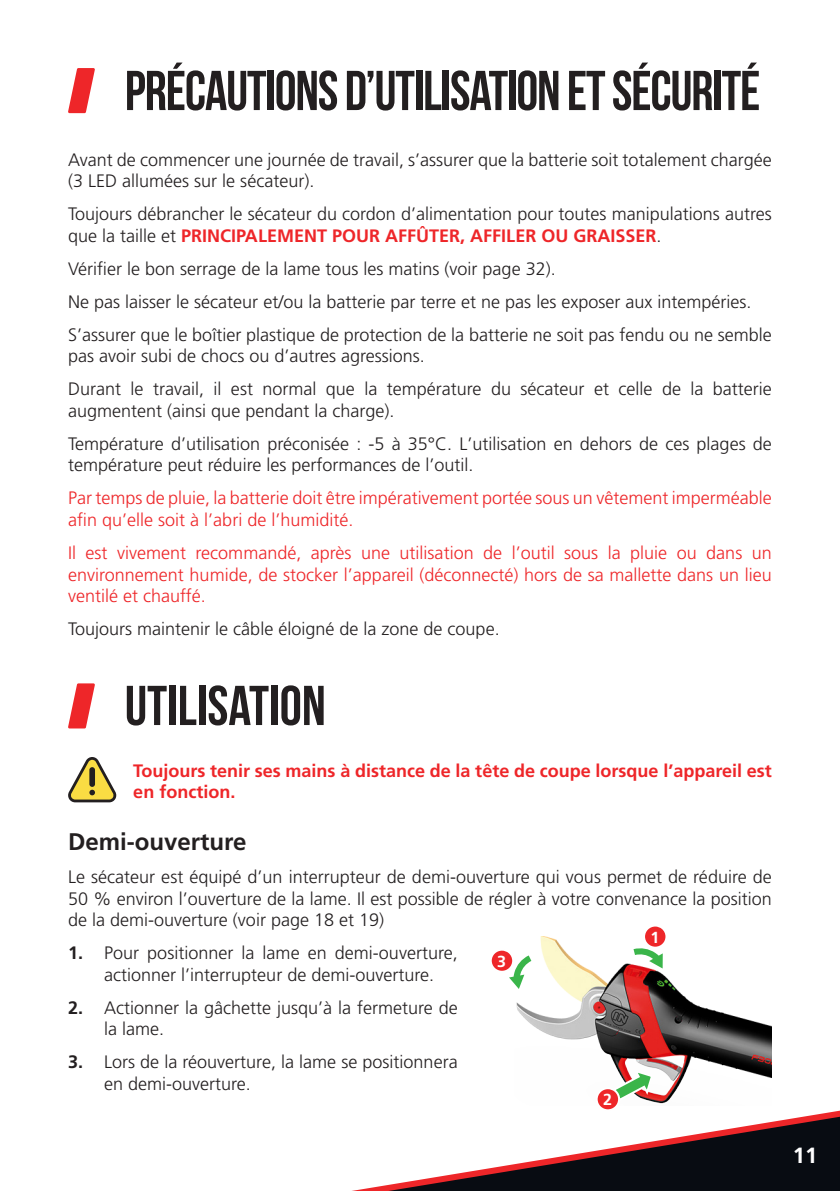
<style>
.page{position:relative;width:840px;height:1191px;background:#fff}
.page>*{position:absolute;margin:0;border:0;box-sizing:border-box;transform-origin:0 0}
.Titre_pages_sommaire{font:700 56px "Bebas Neue";letter-spacing:-.02em;color:#231f20}
.Titre_pages_sommaire-2{font:700 56px "Bebas Neue";color:#231f20}
.sous_titres{font:700 24px "Frutiger Pro";color:#231f20}
.t1{font:700 22px "Frutiger Pro";color:#fff}
.t2{font:300 18px/21.6px "Frutiger Pro";color:#231f20}
.t3{font:300 18px/21.6px "Frutiger Pro";color:#ee2629}
.t4{font:700 18px/21.6px "Frutiger Pro";color:#ee2629}
.t5{font:700 16px "Frutiger Pro";color:#fff}
.s1{font-weight:700;color:#ee2629}
.s2{font-weight:700}
</style>
<div class="page">
<svg style="left:352px;top:1110px;width:487px;height:81px"></svg>
<svg style="left:68px;top:757px;width:49px;height:45px"></svg>
<div style="left:89px;top:767px;width:6px;height:20px;background:#231f20;border-radius:3px"></div>
<img style="left:516px;top:936px;width:255px;height:168px">
<svg style="left:633px;top:926px;width:35px;height:42px"></svg>
<svg style="left:491px;top:947px;width:40px;height:42px"></svg>
<svg style="left:594px;top:1067px;width:60px;height:45px"></svg>
<svg style="left:68px;top:683px;width:27px;height:45px"></svg>
<svg style="left:68px;top:68px;width:27px;height:45px"></svg>
<p class="Titre_pages_sommaire" style="left:125px;top:60px;width:636px">PRÉCAUTIONS D’UTILISATION ET SÉCURITÉ</p>
<p class="t2" style="left:68px;top:149px;width:705px">Avant de commencer une journée de travail, s’assurer que la batterie soit totalement chargée (3 LED allumées sur le sécateur).</p>
<p class="t2" style="left:68px;top:203px;width:704px">Toujours débrancher le sécateur du cordon d’alimentation pour toutes manipulations autres que la taille et <span class="s1">PRINCIPALEMENT POUR AFFÛTER, AFFILER OU GRAISSER</span>.</p>
<p class="t2" style="left:68px;top:258px;width:489px">Vérifier le bon serrage de la lame tous les matins (voir page 32).</p>
<p class="t2" style="left:68px;top:291px;width:684px">Ne pas laisser le sécateur et/ou la batterie par terre et ne pas les exposer aux intempéries.</p>
<p class="t2" style="left:68px;top:324px;width:705px">S’assurer que le boîtier plastique de protection de la batterie ne soit pas fendu ou ne semble pas avoir subi de chocs ou d’autres agressions.</p>
<p class="t2" style="left:68px;top:378px;width:705px">Durant le travail, il est normal que la température du sécateur et celle de la batterie augmentent (ainsi que pendant la charge).</p>
<p class="t2" style="left:68px;top:433px;width:705px">Température d’utilisation préconisée : -5 à 35°C. L’utilisation en dehors de ces plages de température peut réduire les performances de l’outil.</p>
<p class="t3" style="left:68px;top:487px;width:704px">Par temps de pluie, la batterie doit être impérativement portée sous un vêtement imperméable afin qu’elle soit à l’abri de l’humidité.</p>
<p class="t3" style="left:68px;top:542px;width:704px;text-align:justify">Il est vivement recommandé, après une utilisation de l’outil sous la pluie ou dans un environnement humide, de stocker l’appareil (déconnecté) hors de sa mallette dans un lieu ventilé et chauffé.</p>
<p class="t2" style="left:68px;top:618px;width:433px">Toujours maintenir le câble éloigné de la zone de coupe.</p>
<p class="Titre_pages_sommaire-2" style="left:125px;top:675px;width:202px">UTILISATION</p>
<p class="t4" style="left:133px;top:760px;width:639px">Toujours tenir ses mains à distance de la tête de coupe lorsque l’appareil est en fonction.</p>
<p class="sous_titres" style="left:68px;top:827px;width:180px">Demi-ouverture</p>
<p class="t2" style="left:68px;top:866px;width:704px;text-align:justify">Le sécateur est équipé d’un interrupteur de demi-ouverture qui vous permet de réduire de 50 % environ l’ouverture de la lame. Il est possible de régler à votre convenance la position de la demi-ouverture (voir page 18 et 19)</p>
<p class="t2" style="left:104px;top:942px;width:355px;text-indent:-36px"><span class="s2">1.</span> Pour positionner la lame en demi-ouverture, actionner l’interrupteur de demi-ouverture.</p>
<p class="t2" style="left:104px;top:996px;width:355px;text-indent:-36px"><span class="s2">2.</span> Actionner la gâchette jusqu’à la fermeture de la lame.</p>
<p class="t2" style="left:104px;top:1051px;width:355px;text-indent:-36px"><span class="s2">3.</span> Lors de la réouverture, la lame se positionnera en demi-ouverture.</p>
<p class="t5" style="left:650px;top:927px;width:10px">1</p>
<p class="t5" style="left:497px;top:951px;width:10px">3</p>
<p class="t5" style="left:603px;top:1090px;width:10px">2</p>
<p class="t1" style="left:792px;top:1142px;width:26px">11</p>
</div>
